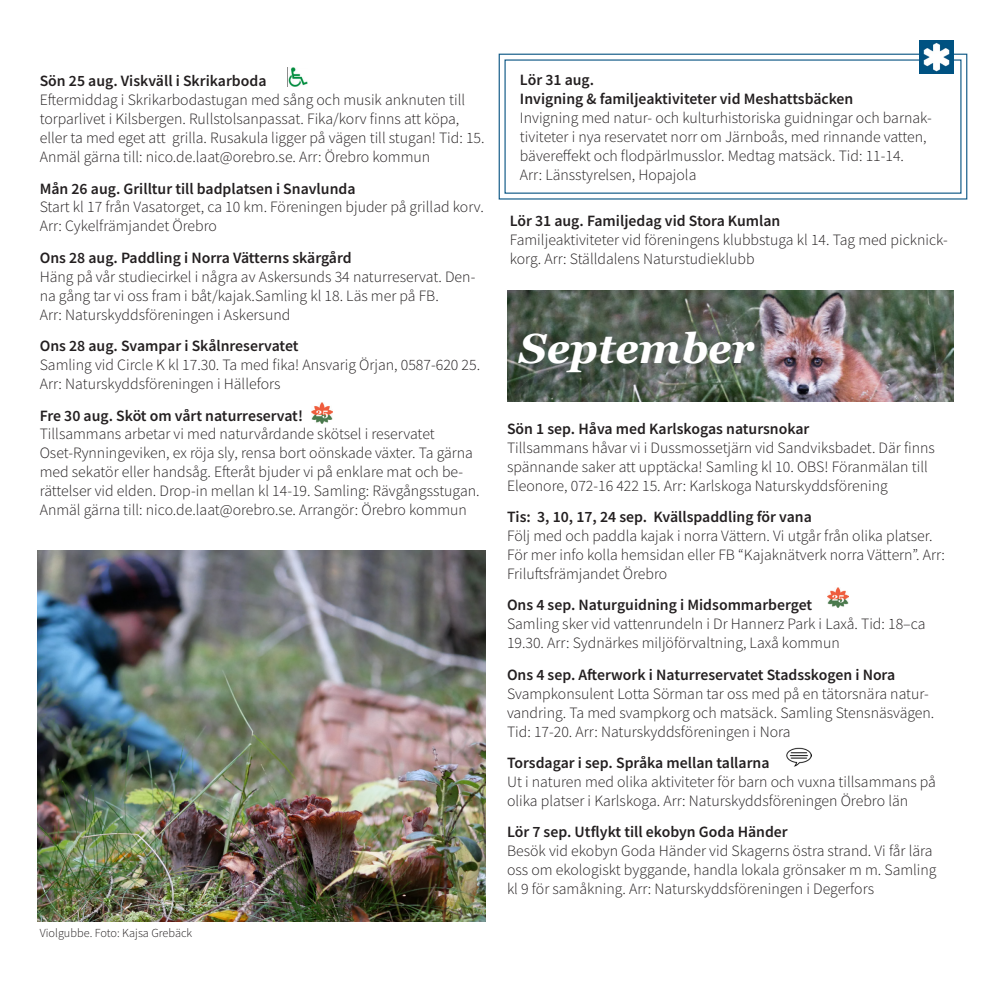
<style>
.page{position:relative;width:993px;height:993px;background:#fff}
.page>*{position:absolute;margin:0;border:0;box-sizing:border-box;transform-origin:0 0}
.t1{font:italic 700 42px "Georgia";color:#fff}
.t2{font:300 15.75px/18.9px "Source Sans Pro";color:#231f20}
.t3{font:600 15.75px "Source Sans Pro";color:#231f20}
.t4{font:300 12.25px "Source Sans Pro";color:#231f20}
</style>
<div class="page">
<svg style="left:498px;top:53px;width:469px;height:147px"></svg>
<img style="left:507px;top:290px;width:445px;height:112px">
<img style="left:38px;top:550px;width:448px;height:370px">
<img style="left:827px;top:587px;width:21px;height:20px">
<img style="left:312px;top:403px;width:21px;height:20px">
<img style="left:288px;top:67px;width:19px;height:20px">
<img style="left:919px;top:40px;width:33px;height:33px">
<img style="left:786px;top:747px;width:25px;height:19px">
<p class="t3" style="left:40px;top:71px;width:228px">Sön 25 aug. Viskväll i Skrikarboda</p>
<p class="t2" style="left:40px;top:91px;width:446px">Eftermiddag i Skrikarbodastugan med sång och musik anknuten till torparlivet i Kilsbergen. Rullstolsanpassat. Fika/korv finns att köpa, eller ta med eget att grilla. Rusakula ligger på vägen till stugan! Tid: 15.<br>Anmäl gärna till: nico.de.laat@orebro.se. Arr: Örebro kommun</p>
<p class="t3" style="left:40px;top:178px;width:317px">Mån 26 aug. Grilltur till badplatsen i Snavlunda</p>
<p class="t2" style="left:40px;top:198px;width:445px">Start kl 17 från Vasatorget, ca 10 km. Föreningen bjuder på grillad korv.<br>Arr: Cykelfrämjandet Örebro</p>
<p class="t3" style="left:40px;top:247px;width:313px">Ons 28 aug. Paddling i Norra Vätterns skärgård</p>
<p class="t2" style="left:40px;top:267px;width:437px">Häng på vår studiecirkel i några av Askersunds 34 naturreservat. Den&shy;na gång tar vi oss fram i båt/kajak.Samling kl 18. Läs mer på FB.<br>Arr: Naturskyddsföreningen i Askersund</p>
<p class="t3" style="left:40px;top:335px;width:260px">Ons 28 aug. Svampar i Skålnreservatet</p>
<p class="t2" style="left:40px;top:355px;width:442px">Samling vid Circle K kl 17.30. Ta med fika! Ansvarig Örjan, 0587-620 25.<br>Arr: Naturskyddsföreningen i Hällefors</p>
<p class="t3" style="left:40px;top:405px;width:265px">Fre 30 aug. Sköt om vårt naturreservat!</p>
<p class="t2" style="left:40px;top:424px;width:441px">Tillsammans arbetar vi med naturvårdande skötsel i reservatet Oset-Rynningeviken, ex röja sly, rensa bort oönskade växter. Ta gärna med sekatör eller handsåg. Efteråt bjuder vi på enklare mat och be&shy;rättelser vid elden. Drop-in mellan kl 14-19. Samling: Rävgångsstugan.<br>Anmäl gärna till: nico.de.laat@orebro.se. Arrangör: Örebro kommun</p>
<p class="t4" style="left:40px;top:925px;width:154px">Violgubbe. Foto: Kajsa Grebäck</p>
<p class="t3" style="left:520px;top:70px;width:76px">Lör 31 aug.</p>
<p class="t3" style="left:520px;top:89px;width:335px">Invigning &amp; familjeaktiviteter vid Meshattsbäcken</p>
<p class="t2" style="left:520px;top:108px;width:413px">Invigning med natur- och kulturhistoriska guidningar och barnak&shy;tiviteter i nya reservatet norr om Järnboås, med rinnande vatten, bävereffekt och flodpärlmusslor. Medtag matsäck. Tid: 11-14.</p>
<p class="t2" style="left:520px;top:165px;width:178px">Arr: Länsstyrelsen, Hopajola</p>
<p class="t3" style="left:509px;top:211px;width:272px">Lör 31 aug. Familjedag vid Stora Kumlan</p>
<p class="t2" style="left:509px;top:230px;width:439px">Familjeaktiviteter vid föreningens klubbstuga kl 14. Tag med picknick&shy;korg. Arr: Ställdalens Naturstudieklubb</p>
<p class="t1" style="left:519px;top:321px;width:236px">September</p>
<p class="t3" style="left:507px;top:418px;width:304px">Sön 1 sep. Håva med Karlskogas natursnokar</p>
<p class="t2" style="left:507px;top:438px;width:429px">Tillsammans håvar vi i Dussmossetjärn vid Sandviksbadet. Där finns spännande saker att upptäcka! Samling kl 10. OBS! Föranmälan till<br>Eleonore, 072-16 422 15. Arr: Karlskoga Naturskyddsförening</p>
<p class="t3" style="left:507px;top:506px;width:306px">Tis: 3, 10, 17, 24 sep. Kvällspaddling för vana</p>
<p class="t2" style="left:507px;top:526px;width:439px">Följ med och paddla kajak i norra Vättern. Vi utgår från olika platser.<br>För mer info kolla hemsidan eller FB “Kajaknätverk norra Vättern”. Arr:<br>Friluftsfrämjandet Örebro</p>
<p class="t3" style="left:507px;top:594px;width:307px">Ons 4 sep. Naturguidning i Midsommarberget</p>
<p class="t2" style="left:507px;top:614px;width:420px">Samling sker vid vattenrundeln i Dr Hannerz Park i Laxå. Tid: 18–ca<br>19.30. Arr: Sydnärkes miljöförvaltning, Laxå kommun</p>
<p class="t3" style="left:507px;top:664px;width:389px">Ons 4 sep. Afterwork i Naturreservatet Stadsskogen i Nora</p>
<p class="t2" style="left:507px;top:683px;width:429px">Svampkonsulent Lotta Sörman tar oss med på en tätorsnära natur&shy;vandring. Ta med svampkorg och matsäck. Samling Stensnäsvägen.<br>Tid: 17-20. Arr: Naturskyddsföreningen i Nora</p>
<p class="t3" style="left:507px;top:752px;width:264px">Torsdagar i sep. Språka mellan tallarna</p>
<p class="t2" style="left:507px;top:772px;width:430px">Ut i naturen med olika aktiviteter för barn och vuxna tillsammans på olika platser i Karlskoga. Arr: Naturskyddsföreningen Örebro län</p>
<p class="t3" style="left:507px;top:821px;width:282px">Lör 7 sep. Utflykt till ekobyn Goda Händer</p>
<p class="t2" style="left:507px;top:841px;width:431px">Besök vid ekobyn Goda Händer vid Skagerns östra strand. Vi får lära oss om ekologiskt byggande, handla lokala grönsaker m m. Samling kl 9 för samåkning. Arr: Naturskyddsföreningen i Degerfors</p>
</div>
